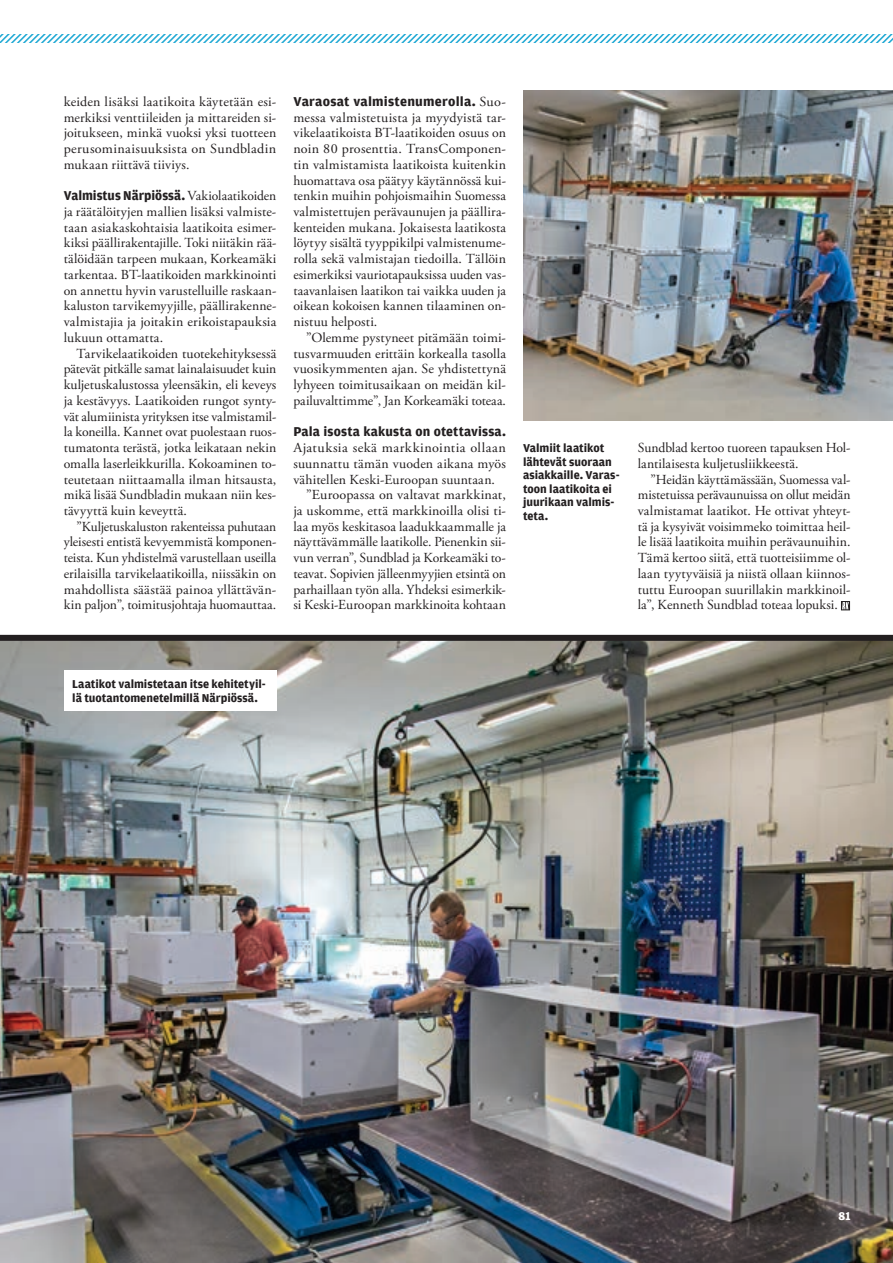
<style>
.page{position:relative;width:893px;height:1263px;background:#fff}
.page>*{position:absolute;margin:0;border:0;box-sizing:border-box;transform-origin:0 0}
.leipäteksti{font:13.8px/15.8px "Adobe Garamond Pro";letter-spacing:.005em;color:#231f20;text-align:justify}
.leipäteksti_uusi_kap{font:13.8px/15.8px "Adobe Garamond Pro";letter-spacing:.015em;color:#231f20;text-align:justify}
.leipäteksti_uusi_kap-2{font:700 13.5px "Amplitude";letter-spacing:.01em;color:#231f20}
.kuvateksti_musta{font:700 12px/13.5px "Amplitude";letter-spacing:-.005em;color:#231f20}
.kuvateksti_musta_laa{font:700 12px/13.5px "Amplitude";color:#231f20}
.t1{font:700 12px "Amplitude";color:#fff}
.s1{font-family:"Adobe Garamond Pro";font-weight:400;font-size:13.8px}
</style>
<div class="page">
<img style="left:0;top:641px;width:893px;height:622px">
<div style="left:0;top:635px;width:893px;height:6px;background:#231f20"></div>
<svg style="left:0;top:34px;width:893px;height:9px"></svg>
<svg style="left:841px;top:601px;width:9px;height:9px"></svg>
<img style="left:523px;top:90px;width:370px;height:331px">
<div style="left:64px;top:670px;width:212px;height:40px;background:#fff"></div>
<p class="leipäteksti_uusi_kap" style="left:64px;top:94px;width:214px">keiden lisäksi laatikoita käytetään esi&shy;merkiksi venttiileiden ja mittareiden si&shy;joitukseen, minkä vuoksi yksi tuotteen perusominaisuuksista on Sundbladin mukaan riittävä tiiviys.</p>
<p class="leipäteksti_uusi_kap-2" style="left:64px;top:188px;width:214px">Valmistus Närpiössä. <span class="s1">Vakiolaatikoiden</span></p>
<p class="leipäteksti_uusi_kap" style="left:64px;top:204px;width:214px">ja räätälöityjen mallien lisäksi valmiste&shy;taan asiakaskohtaisia laatikoita esimer&shy;kiksi päällirakentajille. Toki niitäkin rää&shy;tälöidään tarpeen mukaan, Korkeamäki tarkentaa. BT-laatikoiden markkinointi on annettu hyvin varustelluille raskaan&shy;kaluston tarvikemyyjille, päällirakenne&shy;valmistajia ja joitakin erikoistapauksia lukuun ottamatta.</p>
<p class="leipäteksti" style="left:64px;top:346px;width:214px;text-indent:13px">Tarvikelaatikoiden tuotekehityksessä pätevät pitkälle samat lainalaisuudet kuin kuljetuskalustossa yleensäkin, eli keveys ja kestävyys. Laatikoiden rungot synty&shy;vät alumiinista yrityksen itse valmistamil&shy;la koneilla. Kannet ovat puolestaan ruos&shy;tumatonta terästä, jotka leikataan nekin omalla laserleikkurilla. Kokoaminen to&shy;teutetaan niittaamalla ilman hitsausta, mikä lisää Sundbladin mukaan niin kes&shy;tävyyttä kuin keveyttä.</p>
<p class="leipäteksti" style="left:64px;top:519px;width:214px;text-indent:13px">”Kuljetuskaluston rakenteissa puhutaan yleisesti entistä kevyemmistä komponen&shy;teista. Kun yhdistelmä varustellaan useilla erilaisilla tarvikelaatikoilla, niissäkin on mahdollista säästää painoa yllättävän&shy;kin paljon”, toimitusjohtaja huomauttaa.</p>
<p class="leipäteksti_uusi_kap-2" style="left:293px;top:94px;width:214px">Varaosat valmistenumerolla. <span class="s1">Suo-</span></p>
<p class="leipäteksti_uusi_kap" style="left:293px;top:110px;width:214px">messa valmistetuista ja myydyistä tar&shy;vikelaatikoista BT-laatikoiden osuus on noin 80 prosenttia. TransComponen&shy;tin valmistamista laatikoista kuitenkin huomattava osa päätyy käytännössä kui&shy;tenkin muihin pohjoismaihin Suomessa valmistettujen perävaunujen ja päällira&shy;kenteiden mukana. Jokaisesta laatikosta löytyy sisältä tyyppikilpi valmistenume&shy;rolla sekä valmistajan tiedoilla. Tällöin esimerkiksi vauriotapauksissa uuden vas&shy;taavanlaisen laatikon tai vaikka uuden ja oikean kokoisen kannen tilaaminen on&shy;nistuu helposti.</p>
<p class="leipäteksti" style="left:293px;top:330px;width:214px;text-indent:13px">”Olemme pystyneet pitämään toimi&shy;tusvarmuuden erittäin korkealla tasolla vuosikymmenten ajan. Se yhdistettynä lyhyeen toimitusaikaan on meidän kil&shy;pailuvalttimme”, Jan Korkeamäki toteaa.</p>
<p class="leipäteksti_uusi_kap-2" style="left:293px;top:424px;width:214px">Pala isosta kakusta on otettavissa.</p>
<p class="leipäteksti_uusi_kap" style="left:293px;top:440px;width:214px">Ajatuksia sekä markkinointia ollaan suunnattu tämän vuoden aikana myös vähitellen Keski-Euroopan suuntaan.</p>
<p class="leipäteksti" style="left:293px;top:487px;width:214px;text-indent:13px">”Euroopassa on valtavat markkinat, ja uskomme, että markkinoilla olisi ti&shy;laa myös keskitasoa laadukkaammalle ja näyttävämmälle laatikolle. Pienenkin sii&shy;vun verran”, Sundblad ja Korkeamäki to&shy;teavat. Sopivien jälleenmyyjien etsintä on parhaillaan työn alla. Yhdeksi esimerkik&shy;si Keski-Euroopan markkinoita kohtaan</p>
<p class="kuvateksti_musta" style="left:523px;top:441px;width:98px">Valmiit laatikot lähtevät suoraan asiakkaille. Varas&shy;toon laatikoita ei juurikaan valmis&shy;teta.</p>
<p class="leipäteksti" style="left:638px;top:440px;width:214px">Sundblad kertoo tuoreen tapauksen Hol&shy;lantilaisesta kuljetusliikkeestä.</p>
<p class="leipäteksti" style="left:638px;top:472px;width:214px;text-indent:13px">”Heidän käyttämässään, Suomessa val&shy;mistetuissa perävaunuissa on ollut meidän valmistamat laatikot. He ottivat yhteyt&shy;tä ja kysyivät voisimmeko toimittaa heil&shy;le lisää laatikoita muihin perävaunuihin.<br>Tämä kertoo siitä, että tuotteisiimme ol&shy;laan tyytyväisiä ja niistä ollaan kiinnos&shy;tuttu Euroopan suurillakin markkinoil&shy;la”, Kenneth Sundblad toteaa lopuksi.</p>
<p class="kuvateksti_musta_laa" style="left:72px;top:678px;width:195px">Laatikot valmistetaan itse kehitetyil&shy;lä tuotantomenetelmillä Närpiössä.</p>
<p class="t1" style="left:838px;top:1210px;width:13px">81</p>
</div>
